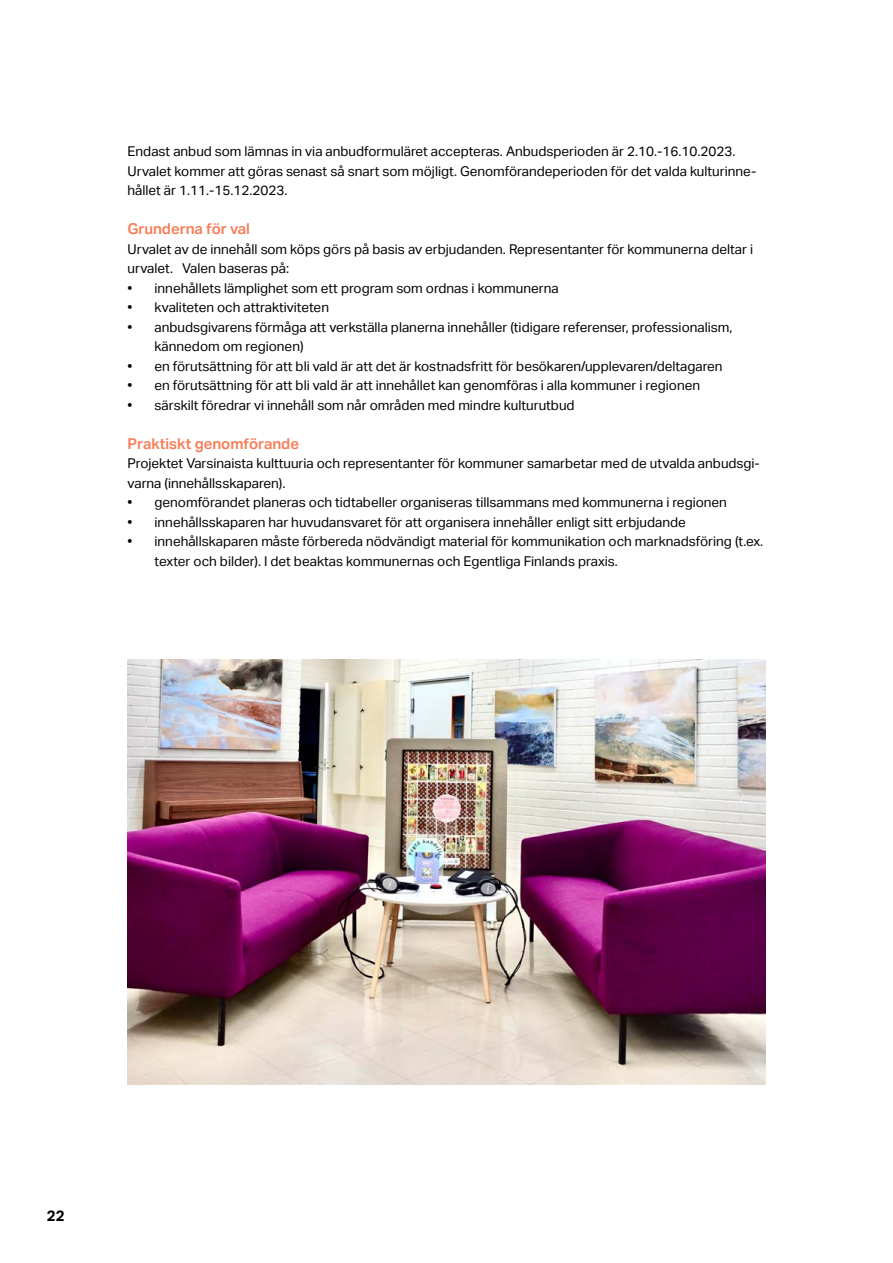
<style>
.page{position:relative;width:893px;height:1263px;background:#fff}
.page>*{position:absolute;margin:0;border:0;box-sizing:border-box;transform-origin:0 0}
.H4_alaotsikko{font:600 15px "Aktiv Grotesk";color:#f87c56}
.t1{font:700 15px "Aktiv Grotesk";color:#000}
.Lista{font:13.5px/19.5px "Aktiv Grotesk";color:#000}
.Leipäteksti{font:13.5px/19.5px "Aktiv Grotesk";color:#000}
</style>
<div class="page">
<img style="left:128px;top:659px;width:637px;height:425px">
<p class="Leipäteksti" style="left:128px;top:142px;width:630px">Endast anbud som lämnas in via anbudformuläret accepteras. Anbudsperioden är 2.10.-16.10.2023.<br>Urvalet kommer att göras senast så snart som möjligt. Genomförandeperioden för det valda kulturinne&shy;hållet är 1.11.-15.12.2023.</p>
<h4 class="H4_alaotsikko" style="left:128px;top:220px;width:124px">Grunderna för val</h4>
<p class="Leipäteksti" style="left:128px;top:239px;width:627px">Urvalet av de innehåll som köps görs på basis av erbjudanden. Representanter för kommunerna deltar i urvalet. Valen baseras på:</p>
<p class="Lista" style="left:128px;top:278px;width:433px">• innehållets lämplighet som ett program som ordnas i kommunerna</p>
<p class="Lista" style="left:128px;top:298px;width:203px">• kvaliteten och attraktiviteten</p>
<p class="Lista" style="left:155px;top:317px;width:579px;text-indent:-27px">• anbudsgivarens förmåga att verkställa planerna innehåller (tidigare referenser, professionalism, kännedom om regionen)</p>
<p class="Lista" style="left:128px;top:356px;width:597px">• en förutsättning för att bli vald är att det är kostnadsfritt för besökaren/upplevaren/deltagaren</p>
<p class="Lista" style="left:128px;top:376px;width:574px">• en förutsättning för att bli vald är att innehållet kan genomföras i alla kommuner i regionen</p>
<p class="Lista" style="left:128px;top:395px;width:449px">• särskilt föredrar vi innehåll som når områden med mindre kulturutbud</p>
<h4 class="H4_alaotsikko" style="left:128px;top:435px;width:173px">Praktiskt genomförande</h4>
<p class="Leipäteksti" style="left:128px;top:454px;width:634px">Projektet Varsinaista kulttuuria och representanter för kommuner samarbetar med de utvalda anbudsgi&shy;varna (innehållsskaparen).</p>
<p class="Lista" style="left:128px;top:493px;width:601px">• genomförandet planeras och tidtabeller organiseras tillsammans med kommunerna i regionen</p>
<p class="Lista" style="left:128px;top:512px;width:560px">• innehållsskaparen har huvudansvaret för att organisera innehåller enligt sitt erbjudande</p>
<p class="Lista" style="left:155px;top:532px;width:610px;text-indent:-27px">• innehållskaparen måste förbereda nödvändigt material för kommunikation och marknadsföring (t.ex. texter och bilder). I det beaktas kommunernas och Egentliga Finlands praxis.</p>
<p class="t1" style="left:47px;top:1206px;width:19px">22</p>
</div>
